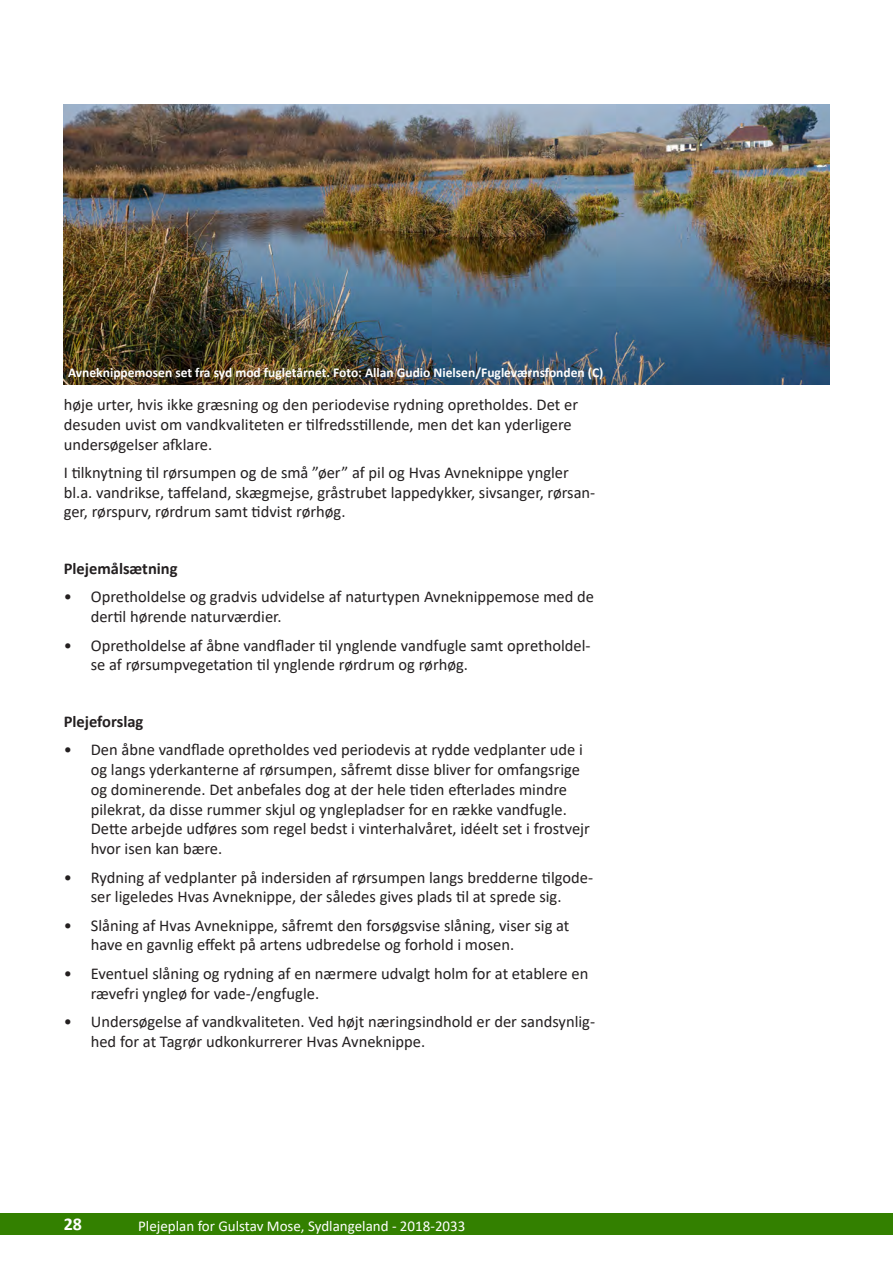
<style>
.page{position:relative;width:893px;height:1263px;background:#fff}
.page>*{position:absolute;margin:0;border:0;box-sizing:border-box;transform-origin:0 0}
.t1{font:700 18px "Calibri";color:#fff}
.t2{font:16.5px/19.8px "Calibri";color:#231f20}
.t3{font:700 16.5px "Calibri";color:#231f20}
.t4{font:15px "Calibri";color:#fff}
.t5{font:700 13.5px "Calibri";color:#fff}
</style>
<div class="page">
<div style="left:0;top:1213px;width:893px;height:22px;background:#338000"></div>
<img style="left:64px;top:104px;width:765px;height:281px">
<p class="t5" style="left:68px;top:362px;width:537px">Avneknippemosen set fra syd mod fugletårnet. Foto: Allan Gudio Nielsen/Fugleværnsfonden (C)</p>
<p class="t2" style="left:64px;top:394px;width:516px">høje urter, hvis ikke græsning og den periodevise rydning opretholdes. Det er desuden uvist om vandkvaliteten er tilfredsstillende, men det kan yderligere undersøgelser afklare.</p>
<p class="t2" style="left:64px;top:462px;width:533px">I tilknytning til rørsumpen og de små ”øer” af pil og Hvas Avneknippe yngler bl.a. vandrikse, taffeland, skægmejse, gråstrubet lappedykker, sivsanger, rørsan&shy;ger, rørspurv, rørdrum samt tidvist rørhøg.</p>
<p class="t3" style="left:64px;top:557px;width:115px">Plejemålsætning</p>
<p class="t2" style="left:91px;top:587px;width:505px;text-indent:-27px">• Opretholdelse og gradvis udvidelse af naturtypen Avneknippemose med de dertil hørende naturværdier.</p>
<p class="t2" style="left:91px;top:635px;width:501px;text-indent:-27px">• Opretholdelse af åbne vandflader til ynglende vandfugle samt opretholdel&shy;se af rørsumpvegetation til ynglende rørdrum og rørhøg.</p>
<p class="t3" style="left:64px;top:710px;width:81px">Plejeforslag</p>
<p class="t2" style="left:91px;top:739px;width:501px;text-indent:-27px">• Den åbne vandflade opretholdes ved periodevis at rydde vedplanter ude i og langs yderkanterne af rørsumpen, såfremt disse bliver for omfangsrige og dominerende. Det anbefales dog at der hele tiden efterlades mindre pilekrat, da disse rummer skjul og ynglepladser for en række vandfugle.<br>Dette arbejde udføres som regel bedst i vinterhalvåret, idéelt set i frostvejr hvor isen kan bære.</p>
<p class="t2" style="left:64px;top:867px;width:531px;text-align:center">• Rydning af vedplanter på indersiden af rørsumpen langs bredderne tilgode&shy;ser ligeledes Hvas Avneknippe, der således gives plads til at sprede sig.</p>
<p class="t2" style="left:91px;top:915px;width:480px;text-indent:-27px">• Slåning af Hvas Avneknippe, såfremt den forsøgsvise slåning, viser sig at have en gavnlig effekt på artens udbredelse og forhold i mosen.</p>
<p class="t2" style="left:91px;top:963px;width:499px;text-indent:-27px">• Eventuel slåning og rydning af en nærmere udvalgt holm for at etablere en rævefri yngleø for vade-/engfugle.</p>
<p class="t2" style="left:91px;top:1011px;width:506px;text-indent:-27px">• Undersøgelse af vandkvaliteten. Ved højt næringsindhold er der sandsynlig&shy;hed for at Tagrør udkonkurrerer Hvas Avneknippe.</p>
<p class="t1" style="left:64px;top:1212px;width:20px">28</p>
<p class="t4" style="left:138px;top:1215px;width:329px">Plejeplan for Gulstav Mose, Sydlangeland - 2018-2033</p>
</div>
